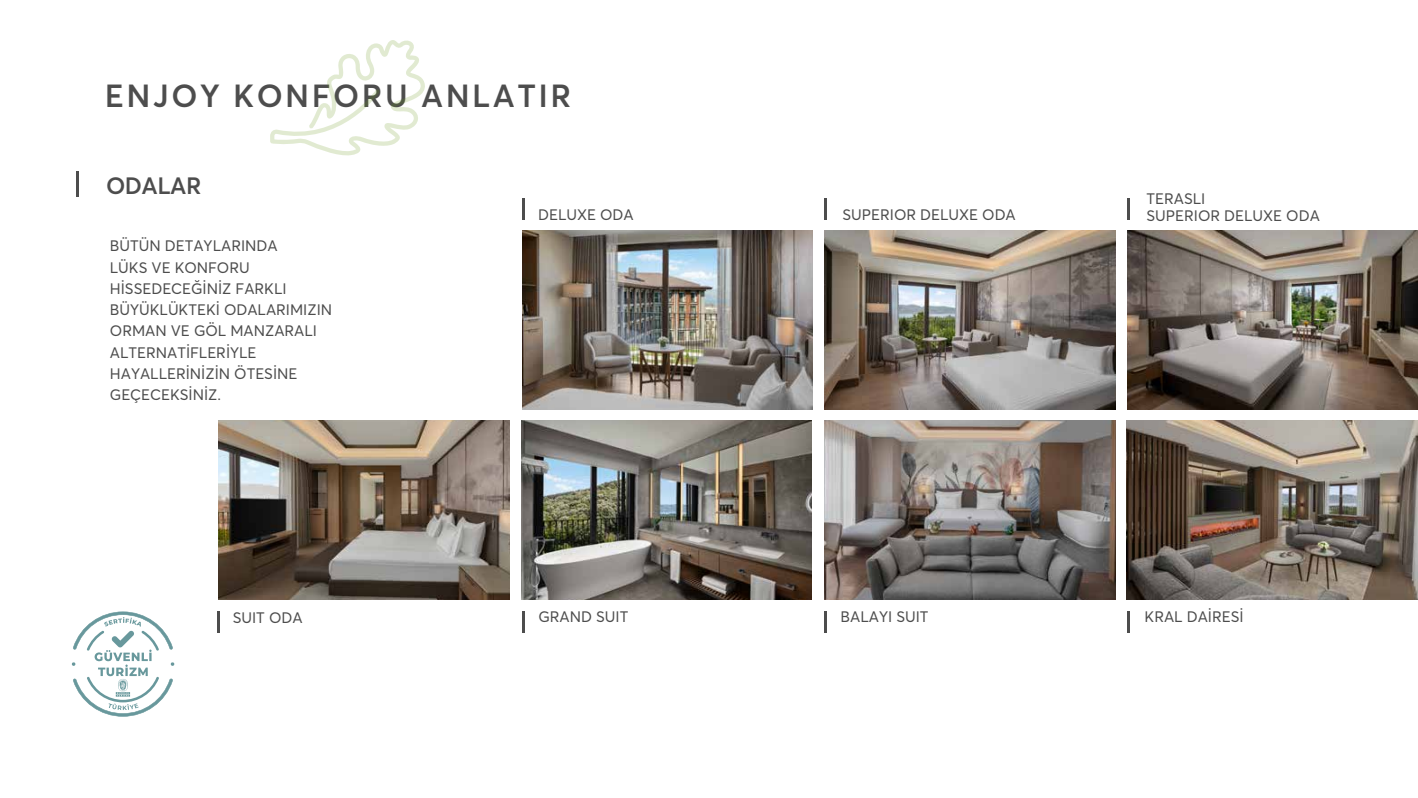
<style>
.page{position:relative;width:1418px;height:798px;background:#fff}
.page>*{position:absolute;margin:0;border:0;box-sizing:border-box;transform-origin:0 0}
.t1{font:600 31.5px "Averta";letter-spacing:.08em;color:#4d4d4d}
.t2{font:600 23.38px "Averta";letter-spacing:-.02em;color:#4d4d4d}
.t3{font:15px/21.2px "Averta";color:#4d4d4d}
</style>
<div class="page">
<svg style="left:72px;top:611px;width:102px;height:105px"></svg>
<hr style="left:76px;top:171px;width:3px;height:25px;background:#4d4d4d">
<svg style="left:270px;top:40px;width:155px;height:115px"></svg>
<hr style="left:522px;top:198px;width:2px;height:21px;background:#4d4d4d">
<hr style="left:217px;top:611px;width:3px;height:21px;background:#4d4d4d">
<hr style="left:824px;top:198px;width:3px;height:21px;background:#4d4d4d">
<hr style="left:1126px;top:198px;width:3px;height:21px;background:#4d4d4d">
<img style="left:522px;top:230px;width:290px;height:180px">
<img style="left:824px;top:230px;width:291px;height:180px">
<img style="left:1127px;top:230px;width:290px;height:180px">
<img style="left:521px;top:420px;width:291px;height:179px">
<img style="left:219px;top:420px;width:290px;height:179px">
<hr style="left:522px;top:611px;width:2px;height:21px;background:#4d4d4d">
<hr style="left:824px;top:611px;width:3px;height:21px;background:#4d4d4d">
<hr style="left:1126px;top:611px;width:3px;height:21px;background:#4d4d4d">
<img style="left:1126px;top:420px;width:291px;height:179px">
<img style="left:824px;top:420px;width:291px;height:179px">
<h1 class="t1" style="left:105px;top:76px;width:468px">ENJOY KONFORU ANLATIR</h1>
<h2 class="t2" style="left:106px;top:171px;width:97px">ODALAR</h2>
<p class="t3" style="left:110px;top:235px;width:224px">BÜTÜN DETAYLARINDA<br>LÜKS VE KONFORU<br>HİSSEDECEĞİNİZ FARKLI<br>BÜYÜKLÜKTEKİ ODALARIMIZIN<br>ORMAN VE GÖL MANZARALI<br>ALTERNATİFLERİYLE<br>HAYALLERİNİZİN ÖTESİNE<br>GEÇECEKSİNİZ.</p>
<p class="t3" style="left:538px;top:204px;width:97px">DELUXE ODA</p>
<p class="t3" style="left:842px;top:204px;width:175px">SUPERIOR DELUXE ODA</p>
<p class="t3" style="left:1146px;top:191px;width:175px;line-height:16.2px">TERASLI<br>SUPERIOR DELUXE ODA</p>
<p class="t3" style="left:233px;top:606px;width:71px">SUIT ODA</p>
<p class="t3" style="left:538px;top:605px;width:91px">GRAND SUIT</p>
<p class="t3" style="left:1144px;top:605px;width:101px">KRAL DAİRESİ</p>
<p class="t3" style="left:840px;top:605px;width:89px">BALAYI SUIT</p>
</div>
